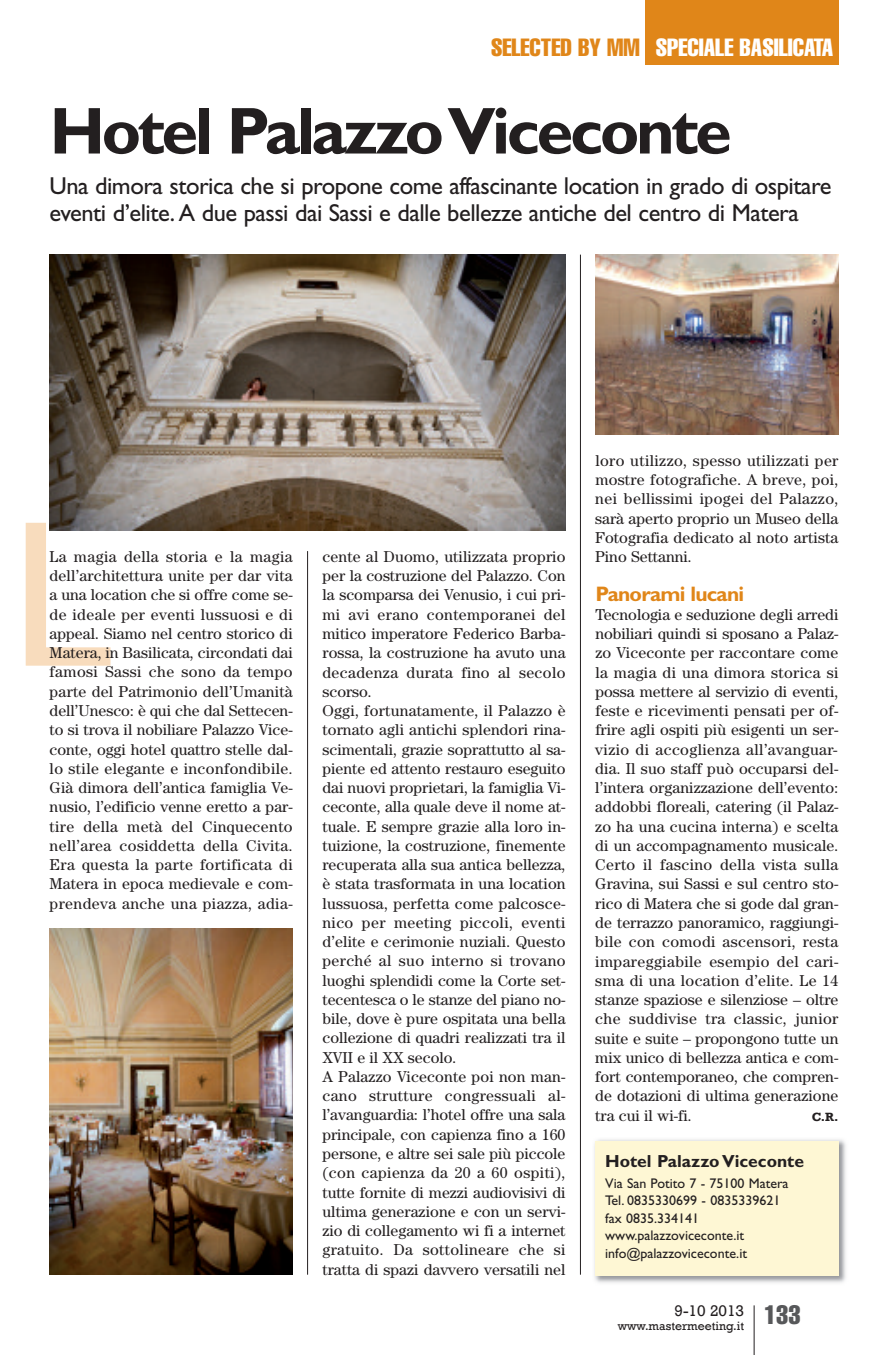
<style>
.page{position:relative;width:893px;height:1355px;background:#fff}
.page>*{position:absolute;margin:0;border:0;box-sizing:border-box;transform-origin:0 0}
.t1{font:700 66.5px "Gill Sans";letter-spacing:-.05em;color:#231f20}
.t2{font:24.5px/26.2px "Gill Sans";letter-spacing:-.02em;color:#231f20}
.t3{font:extra-condensed 24.5px "Helvetica";color:#fff}
.t4{font:extra-condensed 24.5px "Helvetica";color:#e08619}
.t5{font:700 21px "Gill Sans";letter-spacing:-.035em;color:#e08619}
.t6{font:700 17.5px "Gill Sans";color:#231f20}
.t7{font:15.75px/19.2px "Century";letter-spacing:.005em;color:#231f20;text-align:justify}
.t8{font:15.75px "Rockwell";color:#231f20}
.t9{font:14px/17.5px "Gill Sans";color:#231f20}
.t10{font:12.25px "Rockwell";color:#231f20}
.t11{font:700 12.25px "Rockwell";color:#231f20}
</style>
<div class="page">
<hr style="left:754px;top:1305px;width:1px;height:49px;background:#231f20">
<div style="left:645px;top:0;width:193px;height:64px;background:#e08619"></div>
<hr style="left:580px;top:254px;width:1px;height:1020px;background:#231f20">
<img style="left:594px;top:1139px;width:252px;height:144px">
<div style="left:595px;top:1140px;width:243px;height:135px;background:#fef7d4"></div>
<img style="left:50px;top:254px;width:516px;height:276px">
<hr style="left:307px;top:551px;width:1px;height:723px;background:#231f20">
<svg style="left:25px;top:522px;width:86px;height:143px"></svg>
<img style="left:595px;top:254px;width:243px;height:181px">
<img style="left:50px;top:928px;width:243px;height:346px">
<h2 class="t4" style="left:491px;top:39px;width:150px">SELECTED BY MM</h2>
<h2 class="t3" style="left:656px;top:39px;width:179px">SPECIALE BASILICATA</h2>
<h1 class="t1" style="left:50px;top:106px;width:684px">Hotel PalazzoViceconte</h1>
<h2 class="t2" style="left:50px;top:175px;width:783px">Una dimora storica che si propone come affascinante location in grado di ospitare eventi d’elite. A due passi dai Sassi e dalle bellezze antiche del centro di Matera</h2>
<p class="t7" style="left:50px;top:548px;width:245px">La magia della storia e la magia dell’architettura unite per dar vita a una location che si offre come se&shy;de ideale per eventi lussuosi e di appeal. Siamo nel centro storico di Matera, in Basilicata, circondati dai famosi Sassi che sono da tempo parte del Patrimonio dell’Umanità dell’Unesco: è qui che dal Settecen&shy;to si trova il nobiliare Palazzo Vice&shy;conte, oggi hotel quattro stelle dal&shy;lo stile elegante e inconfondibile.<br>Già dimora dell’antica famiglia Ve&shy;nusio, l’edificio venne eretto a par&shy;tire della metà del Cinquecento nell’area cosiddetta della Civita.<br>Era questa la parte fortificata di Matera in epoca medievale e com&shy;prendeva anche una piazza, adia-</p>
<p class="t7" style="left:322px;top:548px;width:245px;text-align:left">cente al Duomo, utilizzata proprio per la costruzione del Palazzo. Con la scomparsa dei Venusio, i cui pri&shy;mi avi erano contemporanei del mitico imperatore Federico Barba&shy;rossa, la costruzione ha avuto una decadenza durata fino al secolo scorso.<br>Oggi, fortunatamente, il Palazzo è tornato agli antichi splendori rina&shy;scimentali, grazie soprattutto al sa&shy;piente ed attento restauro eseguito dai nuovi proprietari, la famiglia Vi&shy;ceconte, alla quale deve il nome at&shy;tuale. E sempre grazie alla loro in&shy;tuizione, la costruzione, finemente recuperata alla sua antica bellezza, è stata trasformata in una location lussuosa, perfetta come palcosce&shy;nico per meeting piccoli, eventi d’elite e cerimonie nuziali. Questo perché al suo interno si trovano luoghi splendidi come la Corte set&shy;tecentesca o le stanze del piano no&shy;bile, dove è pure ospitata una bella collezione di quadri realizzati tra il XVII e il XX secolo.<br>A Palazzo Viceconte poi non man&shy;cano strutture congressuali al&shy;l’avanguardia: l’hotel offre una sala principale, con capienza fino a 160 persone, e altre sei sale più piccole (con capienza da 20 a 60 ospiti), tutte fornite di mezzi audiovisivi di ultima generazione e con un servi&shy;zio di collegamento wi fi a internet gratuito. Da sottolineare che si tratta di spazi davvero versatili nel</p>
<p class="t7" style="left:595px;top:452px;width:245px">loro utilizzo, spesso utilizzati per mostre fotografiche. A breve, poi, nei bellissimi ipogei del Palazzo, sarà aperto proprio un Museo della Fotografia dedicato al noto artista Pino Settanni.</p>
<h3 class="t5" style="left:595px;top:585px;width:150px">Panorami lucani</h3>
<p class="t7" style="left:595px;top:606px;width:245px">Tecnologia e seduzione degli arredi nobiliari quindi si sposano a Palaz&shy;zo Viceconte per raccontare come la magia di una dimora storica si possa mettere al servizio di eventi, feste e ricevimenti pensati per of&shy;frire agli ospiti più esigenti un ser&shy;vizio di accoglienza all’avanguar&shy;dia. Il suo staff può occuparsi del&shy;l’intera organizzazione dell’evento: addobbi floreali, catering (il Palaz&shy;zo ha una cucina interna) e scelta di un accompagnamento musicale.<br>Certo il fascino della vista sulla Gravina, sui Sassi e sul centro sto&shy;rico di Matera che si gode dal gran&shy;de terrazzo panoramico, raggiungi&shy;bile con comodi ascensori, resta impareggiabile esempio del cari&shy;sma di una location d’elite. Le 14 stanze spaziose e silenziose – oltre che suddivise tra classic, junior suite e suite – propongono tutte un mix unico di bellezza antica e com&shy;fort contemporaneo, che compren&shy;de dotazioni di ultima generazione tra cui il wi-fi.</p>
<p class="t11" style="left:812px;top:1108px;width:28px">C.R.</p>
<p class="t6" style="left:605px;top:1154px;width:200px">Hotel Palazzo Viceconte</p>
<p class="t9" style="left:605px;top:1175px;width:185px">Via San Potito 7 - 75100 Matera<br>Tel. 0835330699 - 0835339621 fax 0835.334141 www.palazzoviceconte.it info@palazzoviceconte.it</p>
<p class="t10" style="left:618px;top:1318px;width:184px">www.mastermeeting.it <sup>133</sup></p>
<p class="t8" style="left:674px;top:1300px;width:71px">9-10 2013</p>
</div>
